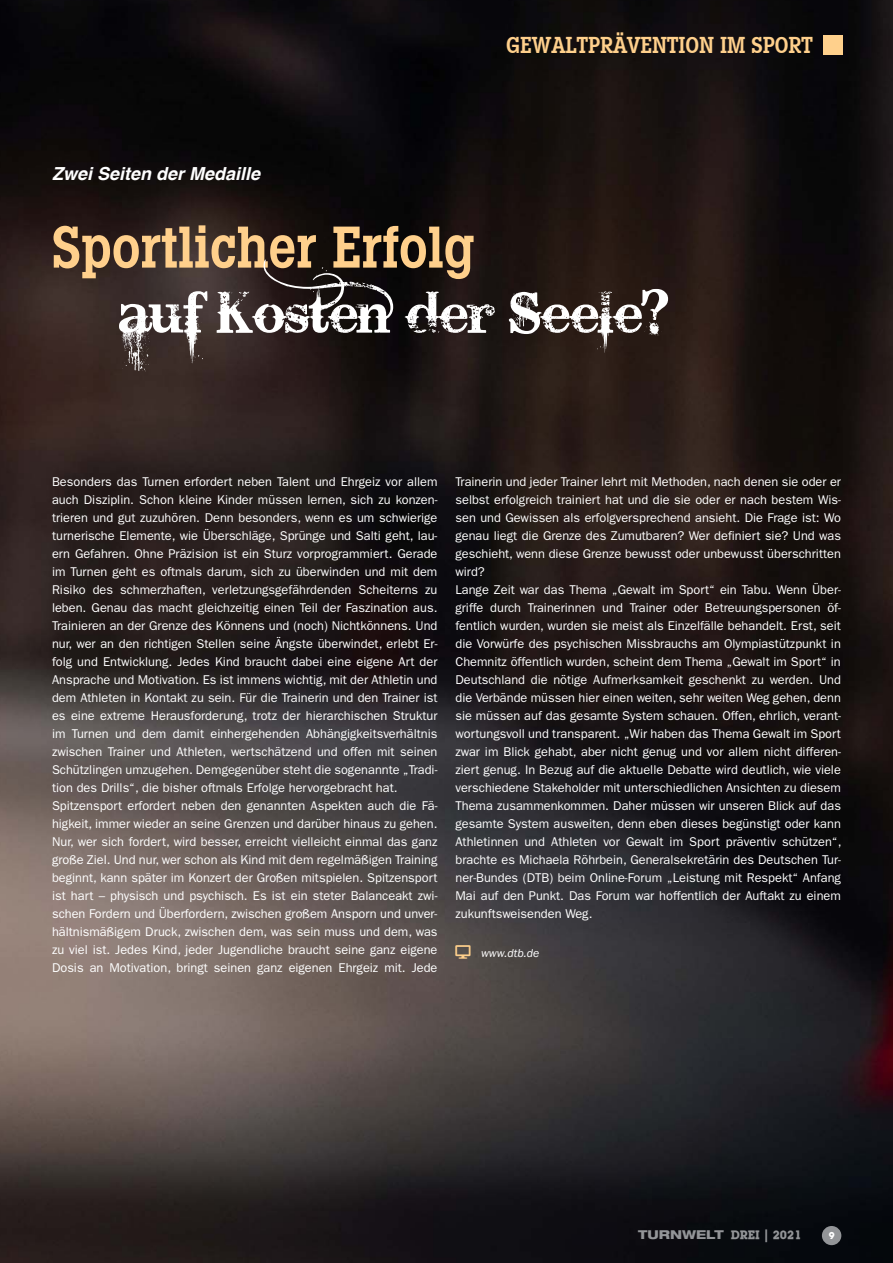
<style>
.page{position:relative;width:893px;height:1263px;background:#fff}
.page>*{position:absolute;margin:0;border:0;box-sizing:border-box;transform-origin:0 0}
.t1{font:61.5px "Lubalin Graph Cd ITCTT Demi";color:#ffd08c}
.t2{font:57px "Bleeding Cowboys";color:#fff}
.t3{font:24px "Lubalin Graph Cd ITCTT Demi";color:#ffd08c}
.t4{font:italic 700 18px "Helvetica";color:#fff}
.t5{font:12.75px/18px "Franklin Gothic";color:#fff}
.t6{font:12.75px "Lubalin Graph Md ITCTT Bold";color:#939598}
.t7{font:italic 11.85px "Franklin Gothic";color:#fff}
.t8{font:700 10.5px "Lubalin Graph Md ITC";color:#fff}
.s1{font-family:"Helvetica Neue";font-weight:800;font-stretch:expanded;font-size:12.3px}
</style>
<div class="page">
<img style="left:0;top:0;width:893px;height:1263px">
<div style="left:822px;top:1226px;width:19px;height:19px;background:#939598;border-radius:50%"></div>
<div style="left:824px;top:35px;width:19px;height:19px;background:#ffd08c"></div>
<svg style="left:455px;top:945px;width:16px;height:13px"></svg>
<h3 class="t4" style="left:52px;top:166px;width:210px">Zwei Seiten der Medaille</h3>
<h3 class="t3" style="left:506px;top:31px;width:308px">GEWALTPRÄVENTION IM SPORT</h3>
<h1 class="t1" style="left:52px;top:211px;width:424px">Sportlicher Erfolg</h1>
<h2 class="t2" style="left:119px;top:281px;width:550px">auf Kostender Seele?</h2>
<p class="t5" style="left:52px;top:474px;width:387px">Besonders das Turnen erfordert neben Talent und Ehrgeiz vor allem auch Disziplin. Schon kleine Kinder müssen lernen, sich zu konzen&shy;trieren und gut zuzuhören. Denn besonders, wenn es um schwierige turnerische Elemente, wie Überschläge, Sprünge und Salti geht, lau&shy;ern Gefahren. Ohne Präzision ist ein Sturz vorprogrammiert. Gerade im Turnen geht es oftmals darum, sich zu überwinden und mit dem Risiko des schmerzhaften, verletzungsgefährdenden Scheiterns zu leben. Genau das macht gleichzeitig einen Teil der Faszination aus.<br>Trainieren an der Grenze des Könnens und (noch) Nichtkönnens. Und nur, wer an den richtigen Stellen seine Ängste überwindet, erlebt Er&shy;folg und Entwicklung. Jedes Kind braucht dabei eine eigene Art der Ansprache und Motivation. Es ist immens wichtig, mit der Athletin und dem Athleten in Kontakt zu sein. Für die Trainerin und den Trainer ist es eine extreme Herausforderung, trotz der hierarchischen Struktur im Turnen und dem damit einhergehenden Abhängigkeitsverhältnis zwischen Trainer und Athleten, wertschätzend und offen mit seinen Schützlingen umzugehen. Demgegenüber steht die sogenannte „Tradi&shy;tion des Drills“, die bisher oftmals Erfolge hervorgebracht hat.<br>Spitzensport erfordert neben den genannten Aspekten auch die Fä&shy;higkeit, immer wieder an seine Grenzen und darüber hinaus zu gehen.<br>Nur, wer sich fordert, wird besser, erreicht vielleicht einmal das ganz große Ziel. Und nur, wer schon als Kind mit dem regelmäßigen Training beginnt, kann später im Konzert der Großen mitspielen. Spitzensport ist hart – physisch und psychisch. Es ist ein steter Balanceakt zwi&shy;schen Fordern und Überfordern, zwischen großem Ansporn und unver&shy;hältnismäßigem Druck, zwischen dem, was sein muss und dem, was zu viel ist. Jedes Kind, jeder Jugendliche braucht seine ganz eigene Dosis an Motivation, bringt seinen ganz eigenen Ehrgeiz mit. Jede</p>
<p class="t5" style="left:455px;top:474px;width:388px">Trainerin und jeder Trainer lehrt mit Methoden, nach denen sie oder er selbst erfolgreich trainiert hat und die sie oder er nach bestem Wis&shy;sen und Gewissen als erfolgversprechend ansieht. Die Frage ist: Wo genau liegt die Grenze des Zumutbaren? Wer definiert sie? Und was geschieht, wenn diese Grenze bewusst oder unbewusst überschritten wird?<br>Lange Zeit war das Thema „Gewalt im Sport“ ein Tabu. Wenn Über&shy;griffe durch Trainerinnen und Trainer oder Betreuungspersonen öf&shy;fentlich wurden, wurden sie meist als Einzelfälle behandelt. Erst, seit die Vorwürfe des psychischen Missbrauchs am Olympiastützpunkt in Chemnitz öffentlich wurden, scheint dem Thema „Gewalt im Sport“ in Deutschland die nötige Aufmerksamkeit geschenkt zu werden. Und die Verbände müssen hier einen weiten, sehr weiten Weg gehen, denn sie müssen auf das gesamte System schauen. Offen, ehrlich, verant&shy;wortungsvoll und transparent. „Wir haben das Thema Gewalt im Sport zwar im Blick gehabt, aber nicht genug und vor allem nicht differen&shy;ziert genug. In Bezug auf die aktuelle Debatte wird deutlich, wie viele verschiedene Stakeholder mit unterschiedlichen Ansichten zu diesem Thema zusammenkommen. Daher müssen wir unseren Blick auf das gesamte System ausweiten, denn eben dieses begünstigt oder kann Athletinnen und Athleten vor Gewalt im Sport präventiv schützen“, brachte es Michaela Röhrbein, Generalsekretärin des Deutschen Tur&shy;ner-Bundes (DTB) beim Online-Forum „Leistung mit Respekt“ Anfang Mai auf den Punkt. Das Forum war hoffentlich der Auftakt zu einem zukunftsweisenden Weg.</p>
<p class="t7" style="left:481px;top:949px;width:60px">www.dtb.de</p>
<p class="t6" style="left:638px;top:1227px;width:165px"><span class="s1">TURNWELT</span> DREI | 2021</p>
<p class="t8" style="left:829px;top:1229px;width:7px">9</p>
</div>
